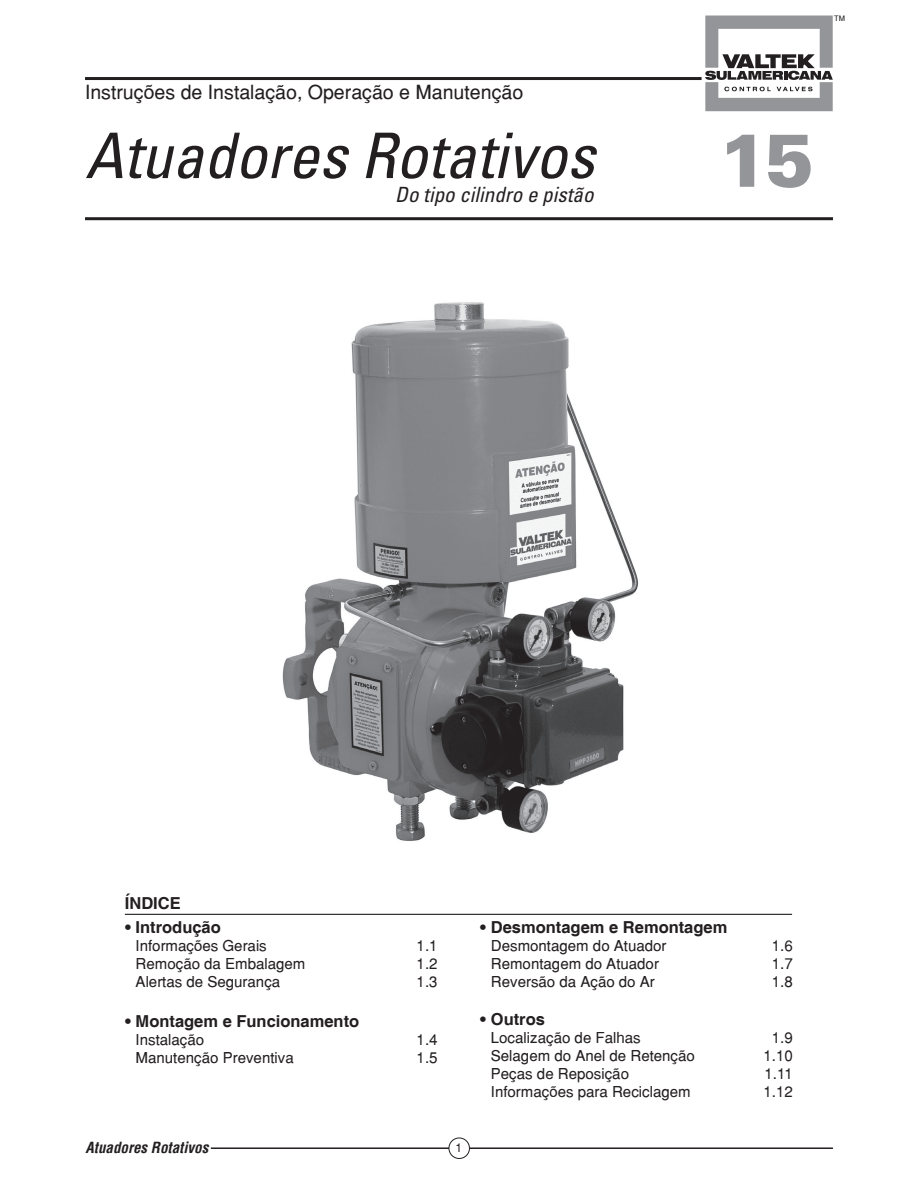
<style>
.page{position:relative;width:918px;height:1188px;background:#fff}
.page>*{position:absolute;margin:0;border:0;box-sizing:border-box;transform-origin:0 0}
.t1{font:900 75px "Univers";color:#939598}
.t2{font:italic condensed 62.85px "Univers";color:#231f20}
.t3{font:italic condensed 21px "Univers";color:#231f20}
.t4{font:19.5px "Helvetica";color:#231f20}
.t5{font:700 16.5px "Helvetica";color:#231f20}
.t6{font:15px "Helvetica";color:#231f20}
.t7{font:italic 700 condensed 15px "Helvetica";color:#231f20}
.t8{font:12px "Helvetica";color:#231f20}
.t9{font:7.5px "Helvetica";color:#231f20}
</style>
<div class="page">
<hr style="left:85px;top:77px;width:617px;height:3px;background:#231f20">
<svg style="left:705px;top:16px;width:128px;height:95px"></svg>
<hr style="left:211px;top:1147px;width:622px;height:2px;background:#231f20">
<div style="left:449px;top:1138px;width:20px;height:20px;background:#fff;border-radius:50%"></div>
<div style="left:449px;top:1138px;width:21px;height:21px;border:1px solid #231f20;border-radius:50%"></div>
<hr style="left:85px;top:217px;width:748px;height:3px;background:#231f20">
<hr style="left:125px;top:914px;width:667px;height:1px;background:#231f20">
<img style="left:282px;top:302px;width:356px;height:539px">
<h3 class="t4" style="left:85px;top:80px;width:440px">Instruções de Instalação, Operação e Manutenção</h3>
<h2 class="t2" style="left:85px;top:116px;width:511px">Atuadores Rotativos</h2>
<h3 class="t3" style="left:395px;top:181px;width:200px">Do tipo cilindro e pistão</h3>
<p class="t9" style="left:834px;top:13px;width:12px">TM</p>
<h1 class="t1" style="left:719px;top:113px;width:97px">15</h1>
<p class="t5" style="left:125px;top:894px;width:57px">ÍNDICE</p>
<p class="t5" style="left:125px;top:917px;width:97px">• Introdução</p>
<p class="t6" style="left:136px;top:937px;width:133px">Informações Gerais</p>
<p class="t6" style="left:417px;top:937px;width:22px">1.1</p>
<p class="t6" style="left:136px;top:955px;width:171px">Remoção da Embalagem</p>
<p class="t6" style="left:417px;top:955px;width:22px">1.2</p>
<p class="t6" style="left:136px;top:973px;width:146px">Alertas de Segurança</p>
<p class="t6" style="left:417px;top:973px;width:22px">1.3</p>
<p class="t5" style="left:125px;top:1011px;width:236px">• Montagem e Funcionamento</p>
<p class="t6" style="left:136px;top:1030px;width:70px">Instalação</p>
<p class="t6" style="left:417px;top:1030px;width:22px">1.4</p>
<p class="t6" style="left:136px;top:1048px;width:160px">Manutenção Preventiva</p>
<p class="t6" style="left:417px;top:1048px;width:22px">1.5</p>
<p class="t7" style="left:86px;top:1137px;width:124px">Atuadores Rotativos</p>
<p class="t8" style="left:456px;top:1140px;width:8px">1</p>
<p class="t5" style="left:480px;top:917px;width:249px">• Desmontagem e Remontagem</p>
<p class="t6" style="left:491px;top:937px;width:177px">Desmontagem do Atuador</p>
<p class="t6" style="left:772px;top:937px;width:22px">1.6</p>
<p class="t6" style="left:491px;top:955px;width:170px">Remontagem do Atuador</p>
<p class="t6" style="left:772px;top:955px;width:22px">1.7</p>
<p class="t6" style="left:491px;top:973px;width:165px">Reversão da Ação do Ar</p>
<p class="t6" style="left:772px;top:973px;width:22px">1.8</p>
<p class="t5" style="left:480px;top:1009px;width:66px">• Outros</p>
<p class="t6" style="left:491px;top:1028px;width:151px">Localização de Falhas</p>
<p class="t6" style="left:772px;top:1028px;width:22px">1.9</p>
<p class="t6" style="left:491px;top:1046px;width:206px">Selagem do Anel de Retenção</p>
<p class="t6" style="left:763px;top:1046px;width:31px">1.10</p>
<p class="t6" style="left:491px;top:1064px;width:140px">Peças de Reposição</p>
<p class="t6" style="left:765px;top:1064px;width:30px">1.11</p>
<p class="t6" style="left:491px;top:1082px;width:201px">Informações para Reciclagem</p>
<p class="t6" style="left:763px;top:1082px;width:31px">1.12</p>
</div>
